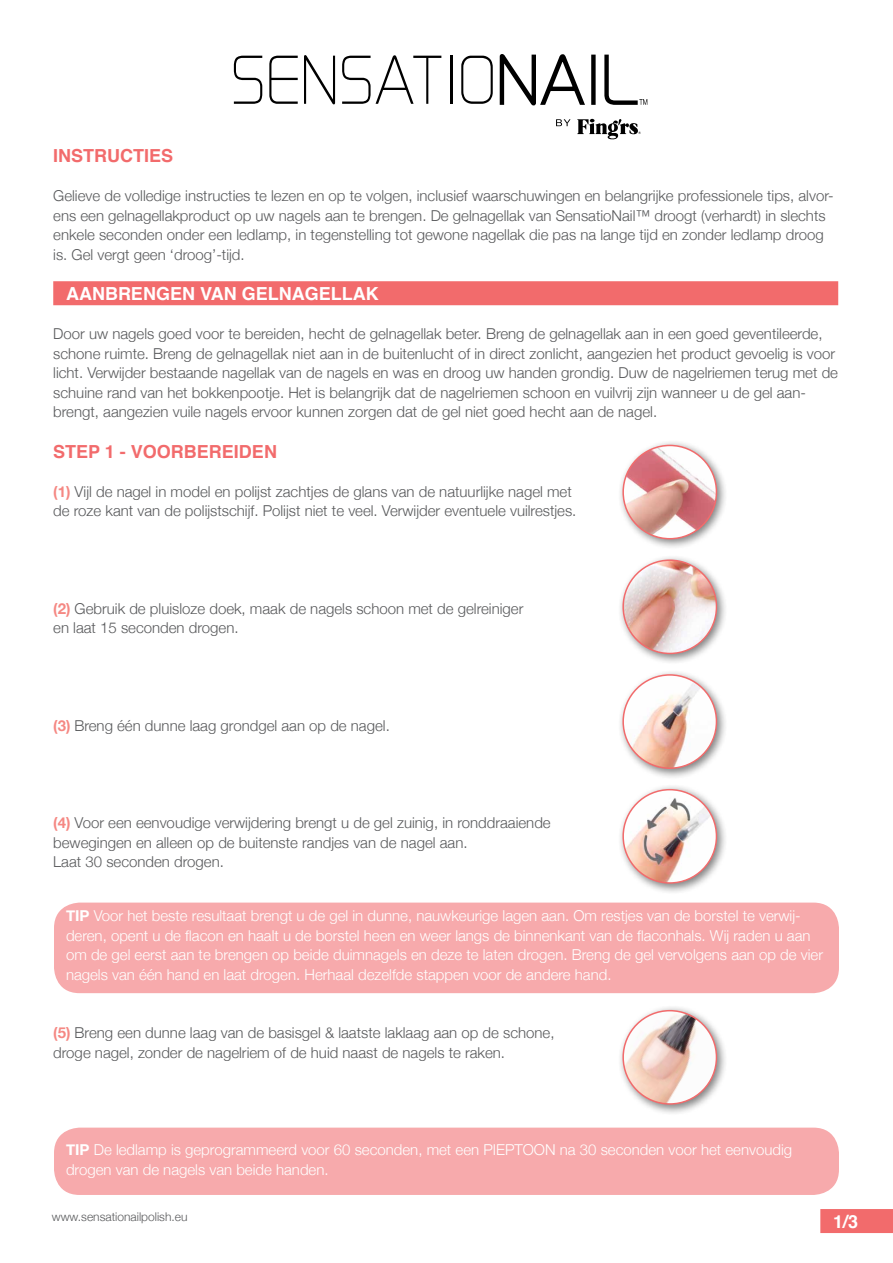
<style>
.page{position:relative;width:893px;height:1263px;background:#fff}
.page>*{position:absolute;margin:0;border:0;box-sizing:border-box;transform-origin:0 0}
.t1{font:700 18px "Helvetica";color:#f26b6c}
.t2{font:700 18px "Helvetica";color:#fff}
.t3{font:300 15px/19.5px "Helvetica Neue";color:#58595b}
.t4{font:300 15px/19.5px "Helvetica Neue";color:#fff}
.t5{font:300 12px "Helvetica Neue";color:#58595b}
.s1{font-weight:700;color:#f58883}
.s2{font-weight:700}
</style>
<div class="page">
<div style="left:54px;top:902px;width:785px;height:91px;background:#f7aaac;border-radius:26px"></div>
<div style="left:54px;top:1127px;width:785px;height:68px;background:#f7aaac;border-radius:26px"></div>
<svg style="left:234px;top:56px;width:28px;height:48px"></svg>
<svg style="left:269px;top:56px;width:29px;height:48px"></svg>
<svg style="left:304px;top:55px;width:31px;height:49px"></svg>
<svg style="left:342px;top:55px;width:99px;height:49px"></svg>
<hr style="left:450px;top:56px;width:2px;height:48px;background:#000">
<svg style="left:461px;top:56px;width:32px;height:48px"></svg>
<svg style="left:499px;top:54px;width:86px;height:52px"></svg>
<div style="left:591px;top:55px;width:5px;height:50px;border:2px solid #000"></div>
<svg style="left:604px;top:54px;width:43px;height:51px"></svg>
<svg style="left:556px;top:119px;width:14px;height:7px"></svg>
<svg style="left:577px;top:118px;width:64px;height:22px"></svg>
<div style="left:617px;top:439px;width:111px;height:112px;background:#000;opacity:.5"></div>
<img style="left:623px;top:445px;width:93px;height:94px;border-radius:47px">
<div style="left:622px;top:445px;width:95px;height:94px;border:2px solid #f26b6c;border-radius:50%"></div>
<div style="left:617px;top:554px;width:111px;height:111px;background:#000;opacity:.5"></div>
<img style="left:623px;top:560px;width:93px;height:93px;border-radius:47px">
<div style="left:622px;top:559px;width:95px;height:95px;border:2px solid #f26b6c;border-radius:50%"></div>
<div style="left:617px;top:669px;width:111px;height:111px;background:#000;opacity:.5"></div>
<img style="left:623px;top:675px;width:93px;height:93px;border-radius:47px">
<div style="left:622px;top:674px;width:95px;height:95px;border:2px solid #f26b6c;border-radius:50%"></div>
<div style="left:617px;top:784px;width:111px;height:111px;background:#000;opacity:.5"></div>
<img style="left:623px;top:790px;width:93px;height:93px;border-radius:47px">
<div style="left:622px;top:789px;width:95px;height:95px;border:2px solid #f26b6c;border-radius:50%"></div>
<div style="left:617px;top:1005px;width:111px;height:111px;background:#000;opacity:.5"></div>
<img style="left:623px;top:1011px;width:93px;height:93px;border-radius:47px">
<div style="left:622px;top:1010px;width:95px;height:95px;border:2px solid #f26b6c;border-radius:50%"></div>
<div style="left:820px;top:1209px;width:73px;height:24px;background:#f26b6c"></div>
<div style="left:53px;top:281px;width:785px;height:24px;background:#f26b6c"></div>
<p class="t1" style="left:53px;top:140px;width:122px">INSTRUCTIES</p>
<p class="t3" style="left:53px;top:186px;width:782px">Gelieve de volledige instructies te lezen en op te volgen, inclusief waarschuwingen en belangrijke professionele tips, alvor&shy;ens een gelnagellakproduct op uw nagels aan te brengen. De gelnagellak van SensatioNail™ droogt (verhardt) in slechts enkele seconden onder een ledlamp, in tegenstelling tot gewone nagellak die pas na lange tijd en zonder ledlamp droog is. Gel vergt geen ‘droog’-tijd.</p>
<p class="t2" style="left:66px;top:278px;width:314px">AANBRENGEN VAN GELNAGELLAK</p>
<p class="t3" style="left:53px;top:324px;width:786px">Door uw nagels goed voor te bereiden, hecht de gelnagellak beter. Breng de gelnagellak aan in een goed geventileerde, schone ruimte. Breng de gelnagellak niet aan in de buitenlucht of in direct zonlicht, aangezien het product gevoelig is voor licht. Verwijder bestaande nagellak van de nagels en was en droog uw handen grondig. Duw de nagelriemen terug met de schuine rand van het bokkenpootje. Het is belangrijk dat de nagelriemen schoon en vuilvrij zijn wanneer u de gel aan&shy;brengt, aangezien vuile nagels ervoor kunnen zorgen dat de gel niet goed hecht aan de nagel.</p>
<p class="t1" style="left:53px;top:435px;width:225px">STEP 1 - VOORBEREIDEN</p>
<p class="t3" style="left:53px;top:481px;width:525px"><span class="s1">(1)</span> Vijl de nagel in model en polijst zachtjes de glans van de natuurlijke nagel met de roze kant van de polijstschijf. Polijst niet te veel. Verwijder eventuele vuilrestjes.</p>
<p class="t3" style="left:53px;top:598px;width:472px"><span class="s1">(2)</span> Gebruik de pluisloze doek, maak de nagels schoon met de gelreiniger en laat 15 seconden drogen.</p>
<p class="t3" style="left:53px;top:715px;width:338px"><span class="s1">(3)</span> Breng één dunne laag grondgel aan op de nagel.</p>
<p class="t3" style="left:53px;top:813px;width:499px"><span class="s1">(4)</span> Voor een eenvoudige verwijdering brengt u de gel zuinig, in ronddraaiende bewegingen en alleen op de buitenste randjes van de nagel aan.<br>Laat 30 seconden drogen.</p>
<p class="t4" style="left:66px;top:906px;width:758px"><span class="s2">TIP</span> Voor het beste resultaat brengt u de gel in dunne, nauwkeurige lagen aan. Om restjes van de borstel te verwij&shy;deren, opent u de flacon en haalt u de borstel heen en weer langs de binnenkant van de flaconhals. Wij raden u aan om de gel eerst aan te brengen op beide duimnagels en deze te laten drogen. Breng de gel vervolgens aan op de vier nagels van één hand en laat drogen. Herhaal dezelfde stappen voor de andere hand.</p>
<p class="t3" style="left:53px;top:1023px;width:503px"><span class="s1">(5)</span> Breng een dunne laag van de basisgel &amp; laatste laklaag aan op de schone, droge nagel, zonder de nagelriem of de huid naast de nagels te raken.</p>
<p class="t4" style="left:66px;top:1140px;width:728px"><span class="s2">TIP</span> De ledlamp is geprogrammeerd voor 60 seconden, met een PIEPTOON na 30 seconden voor het eenvoudig drogen van de nagels van beide handen.</p>
<p class="t5" style="left:52px;top:1209px;width:137px">www.sensationailpolish.eu</p>
<p class="t2" style="left:833px;top:1205px;width:27px">1/3</p>
</div>
